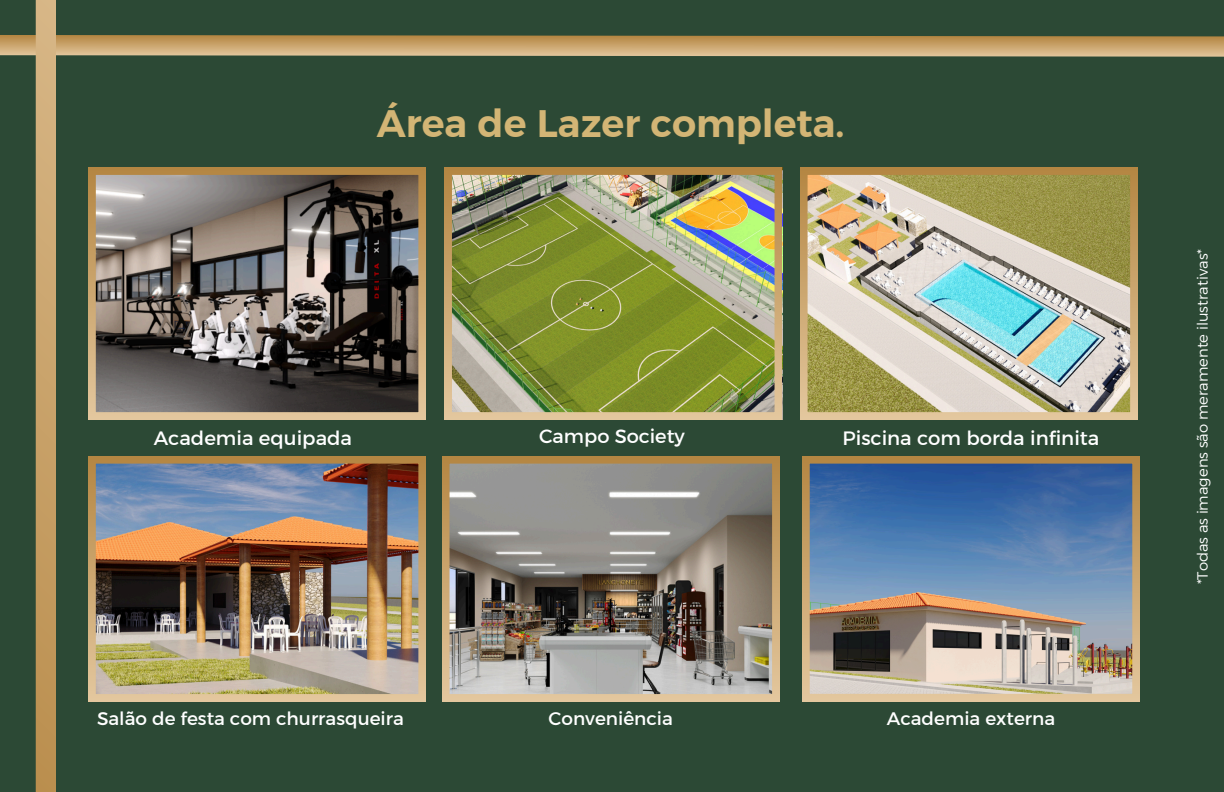
<style>
.page{position:relative;width:1224px;height:792px;background:#2c4935}
.page>*{position:absolute;margin:0;border:0;box-sizing:border-box;transform-origin:0 0}
.t1{font:700 38.2px "Kief Montaser Semi";color:#d3b575}
.t2{font:19.7px "Kief Montaser Regular";color:#fff}
.t3{font:19.4px "Kief Montaser Regular";color:#fff}
.t4{font:18.5px "Kief Montaser Regular";color:#fff}
.t5{font:14.8px "Kief Montaser Light";color:#fff}
</style>
<div class="page">
<img style="left:800px;top:167px;width:338px;height:252px">
<img style="left:88px;top:456px;width:338px;height:245px">
<svg style="left:442px;top:456px;width:338px;height:245px;background:#90887c"></svg>
<svg style="left:802px;top:456px;width:338px;height:245px;background:#7c899b"></svg>
<svg style="left:88px;top:167px;width:338px;height:252px;background:#72685f"></svg>
<img style="left:444px;top:167px;width:338px;height:252px">
<svg style="left:0;top:25px;width:1224px;height:42px"></svg>
<div style="left:36px;top:0;width:20px;height:792px;background:linear-gradient(to bottom,#d8b787,#ba8e4e)"></div>
<p class="t1" style="left:377px;top:100px;width:469px">Área de Lazer completa.</p>
<p class="t3" style="left:539px;top:424px;width:147px">Campo Society</p>
<p class="t2" style="left:154px;top:426px;width:200px">Academia equipada</p>
<h2 class="t2" style="left:843px;top:426px;width:258px">Piscina com borda infinita</h2>
<h2 class="t4" style="left:97px;top:707px;width:308px">Salão de festa com churrasqueira</h2>
<p class="t4" style="left:549px;top:707px;width:126px">Conveniência</p>
<p class="t4" style="left:887px;top:707px;width:170px">Academia externa</p>
<h2 class="t5" style="left:1193px;top:584px;width:337px;rotate:-90deg">*Todas as imagens são meramente ilustrativas*</h2>
</div>
